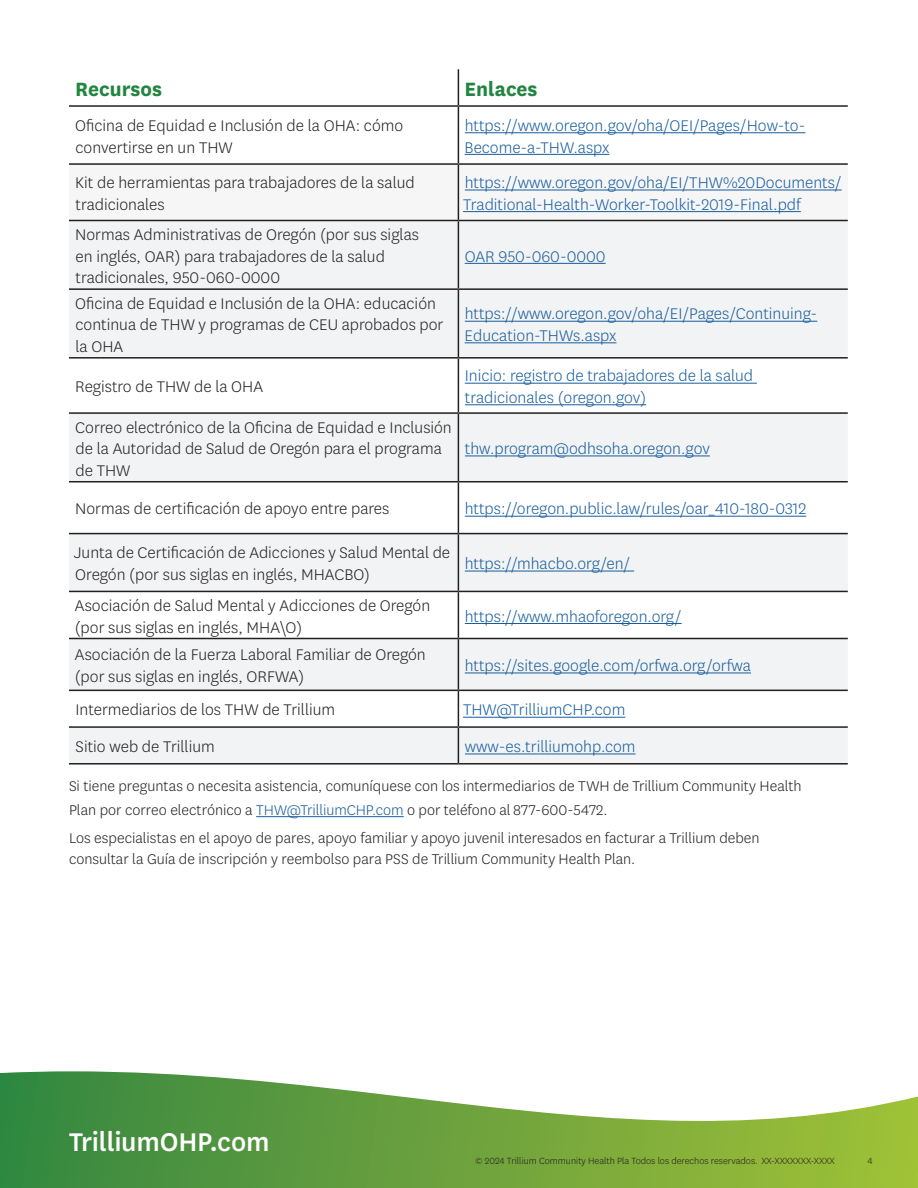
<style>
.page{position:relative;width:918px;height:1188px;background:#fff}
.page>*{position:absolute;margin:0;border:0;box-sizing:border-box;transform-origin:0 0}
.t1{font:500 30px "Centene Sans";letter-spacing:-.01em;color:#fff}
.t2{font:700 22.5px "Centene Sans";color:#218540}
.t3{font:300 18px/21.6px "Centene Sans";color:#231f20}
.t4{font:300 18px/21.6px "Centene Sans";color:#175d9e}
.t5{font:300 16.5px/24px "Centene Sans";color:#231f20}
.t6{font:300 10.5px "Centene Sans";color:#231f20}
.s1{color:#175d9e}
</style>
<div class="page">
<svg style="left:0;top:1071px;width:918px;height:117px"></svg>
<div style="left:69px;top:165px;width:779px;height:55px;background:#f6f6f7"></div>
<svg style="left:69px;top:221px;width:779px;height:542px;fill:#f2f3f4"></svg>
<svg style="left:69px;top:592px;width:779px;height:134px"></svg>
<hr style="left:458px;top:69px;width:1px;height:36px;background:#231f20">
<hr style="left:69px;top:105px;width:389px;height:2px;background:#231f20">
<hr style="left:458px;top:105px;width:390px;height:2px;background:#231f20">
<hr style="left:458px;top:107px;width:1px;height:56px;background:#231f20">
<hr style="left:69px;top:163px;width:389px;height:2px;background:#231f20">
<hr style="left:458px;top:163px;width:390px;height:2px;background:#231f20">
<hr style="left:458px;top:165px;width:1px;height:55px;background:#231f20">
<hr style="left:69px;top:220px;width:389px;height:1px;background:#231f20">
<hr style="left:458px;top:220px;width:390px;height:1px;background:#231f20">
<hr style="left:458px;top:221px;width:1px;height:67px;background:#231f20">
<hr style="left:69px;top:288px;width:389px;height:2px;background:#231f20">
<hr style="left:458px;top:288px;width:390px;height:2px;background:#231f20">
<hr style="left:458px;top:290px;width:1px;height:67px;background:#231f20">
<hr style="left:69px;top:357px;width:389px;height:2px;background:#231f20">
<hr style="left:458px;top:357px;width:390px;height:2px;background:#231f20">
<hr style="left:458px;top:359px;width:1px;height:53px;background:#231f20">
<hr style="left:69px;top:412px;width:389px;height:2px;background:#231f20">
<hr style="left:458px;top:412px;width:390px;height:2px;background:#231f20">
<hr style="left:458px;top:414px;width:1px;height:67px;background:#231f20">
<hr style="left:69px;top:481px;width:389px;height:1px;background:#231f20">
<hr style="left:458px;top:481px;width:390px;height:1px;background:#231f20">
<hr style="left:458px;top:482px;width:1px;height:51px;background:#231f20">
<hr style="left:69px;top:533px;width:389px;height:1px;background:#231f20">
<hr style="left:458px;top:533px;width:390px;height:1px;background:#231f20">
<hr style="left:458px;top:534px;width:1px;height:57px;background:#231f20">
<hr style="left:69px;top:591px;width:389px;height:1px;background:#231f20">
<hr style="left:458px;top:591px;width:390px;height:1px;background:#231f20">
<hr style="left:458px;top:592px;width:1px;height:46px;background:#231f20">
<hr style="left:69px;top:638px;width:389px;height:1px;background:#231f20">
<hr style="left:458px;top:638px;width:390px;height:1px;background:#231f20">
<hr style="left:458px;top:639px;width:1px;height:51px;background:#231f20">
<hr style="left:69px;top:690px;width:389px;height:1px;background:#231f20">
<hr style="left:458px;top:690px;width:390px;height:1px;background:#231f20">
<hr style="left:458px;top:691px;width:1px;height:35px;background:#231f20">
<hr style="left:69px;top:726px;width:389px;height:2px;background:#231f20">
<hr style="left:458px;top:726px;width:390px;height:2px;background:#231f20">
<hr style="left:458px;top:728px;width:1px;height:35px;background:#231f20">
<hr style="left:69px;top:763px;width:389px;height:2px;background:#231f20">
<hr style="left:458px;top:763px;width:390px;height:2px;background:#231f20">
<hr style="left:465px;top:132px;width:340px;height:1px;background:#175d9e">
<hr style="left:465px;top:154px;width:144px;height:1px;background:#175d9e">
<hr style="left:465px;top:190px;width:377px;height:1px;background:#175d9e">
<hr style="left:463px;top:211px;width:338px;height:1px;background:#175d9e">
<hr style="left:465px;top:263px;width:141px;height:1px;background:#175d9e">
<hr style="left:465px;top:321px;width:352px;height:1px;background:#175d9e">
<hr style="left:465px;top:342px;width:151px;height:1px;background:#175d9e">
<hr style="left:465px;top:383px;width:292px;height:1px;background:#175d9e">
<hr style="left:465px;top:404px;width:181px;height:1px;background:#175d9e">
<hr style="left:465px;top:455px;width:245px;height:1px;background:#175d9e">
<hr style="left:465px;top:516px;width:341px;height:1px;background:#175d9e">
<hr style="left:465px;top:571px;width:169px;height:1px;background:#175d9e">
<hr style="left:465px;top:623px;width:217px;height:1px;background:#175d9e">
<hr style="left:465px;top:673px;width:286px;height:1px;background:#175d9e">
<hr style="left:463px;top:717px;width:162px;height:1px;background:#175d9e">
<hr style="left:465px;top:754px;width:171px;height:1px;background:#175d9e">
<hr style="left:256px;top:816px;width:148px;height:1px;background:#175d9e">
<p class="t2" style="left:75px;top:76px;width:89px">Recursos</p>
<p class="t2" style="left:465px;top:76px;width:75px">Enlaces</p>
<p class="t3" style="left:75px;top:114px;width:329px">Oficina de Equidad e Inclusión de la OHA: cómo convertirse en un THW</p>
<p class="t4" style="left:465px;top:114px;width:342px">https://www.oregon.gov/oha/OEI/Pages/How-to-<br>Become-a-THW.aspx</p>
<p class="t3" style="left:75px;top:171px;width:341px">Kit de herramientas para trabajadores de la salud tradicionales</p>
<p class="t4" style="left:463px;top:171px;width:380px">https://www.oregon.gov/oha/EI/THW%20Documents/<br>Traditional-Health-Worker-Toolkit-2019-Final.pdf</p>
<p class="t3" style="left:75px;top:223px;width:345px">Normas Administrativas de Oregón (por sus siglas en inglés, OAR) para trabajadores de la salud tradicionales, 950-060-0000</p>
<p class="t4" style="left:465px;top:245px;width:142px">OAR 950-060-0000</p>
<p class="t3" style="left:75px;top:292px;width:370px">Oficina de Equidad e Inclusión de la OHA: educación continua de THW y programas de CEU aprobados por la OHA</p>
<p class="t4" style="left:465px;top:303px;width:354px">https://www.oregon.gov/oha/EI/Pages/Continuing-<br>Education-THWs.aspx</p>
<p class="t3" style="left:75px;top:375px;width:189px">Registro de THW de la OHA</p>
<p class="t4" style="left:465px;top:365px;width:290px">Inicio: registro de trabajadores de la salud tradicionales (oregon.gov)</p>
<p class="t3" style="left:75px;top:416px;width:378px">Correo electrónico de la Oficina de Equidad e Inclusión de la Autoridad de Salud de Oregón para el programa de THW</p>
<p class="t4" style="left:465px;top:437px;width:246px">thw.program@odhsoha.oregon.gov</p>
<p class="t3" style="left:75px;top:498px;width:316px">Normas de certificación de apoyo entre pares</p>
<p class="t4" style="left:465px;top:498px;width:343px">https://oregon.public.law/rules/oar_410-180-0312</p>
<p class="t3" style="left:74px;top:542px;width:378px">Junta de Certificación de Adicciones y Salud Mental de<br>Oregón (por sus siglas en inglés, MHACBO)</p>
<p class="t4" style="left:465px;top:552px;width:167px">https://mhacbo.org/en/</p>
<p class="t3" style="left:75px;top:594px;width:357px">Asociación de Salud Mental y Adicciones de Oregón (por sus siglas en inglés, MHA\O)</p>
<p class="t4" style="left:465px;top:605px;width:218px">https://www.mhaoforegon.org/</p>
<p class="t3" style="left:75px;top:644px;width:353px">Asociación de la Fuerza Laboral Familiar de Oregón (por sus siglas en inglés, ORFWA)</p>
<p class="t4" style="left:465px;top:654px;width:288px">https://sites.google.com/orfwa.org/orfwa</p>
<p class="t3" style="left:75px;top:699px;width:261px">Intermediarios de los THW de Trillium</p>
<p class="t4" style="left:463px;top:699px;width:164px">THW@TrilliumCHP.com</p>
<p class="t3" style="left:76px;top:735px;width:141px">Sitio web de Trillium</p>
<p class="t4" style="left:465px;top:735px;width:172px">www-es.trilliumohp.com</p>
<p class="t5" style="left:69px;top:773px;width:734px">Si tiene preguntas o necesita asistencia, comuníquese con los intermediarios de TWH de Trillium Community Health<br>Plan por correo electrónico a <span class="s1">THW@TrilliumCHP.com</span> o por teléfono al 877-600-5472.</p>
<p class="t5" style="left:69px;top:827px;width:692px;line-height:21px">Los especialistas en el apoyo de pares, apoyo familiar y apoyo juvenil interesados en facturar a Trillium deben consultar la Guía de inscripción y reembolso para PSS de Trillium Community Health Plan.</p>
<p class="t1" style="left:69px;top:1122px;width:202px">TrilliumOHP.com</p>
<p class="t6" style="left:475px;top:1154px;width:361px">© 2024 Trillium Community Health Pla Todos los derechos reservados. XX-XXXXXXX-XXXX</p>
<p class="t6" style="left:868px;top:1154px;width:7px">4</p>
</div>
